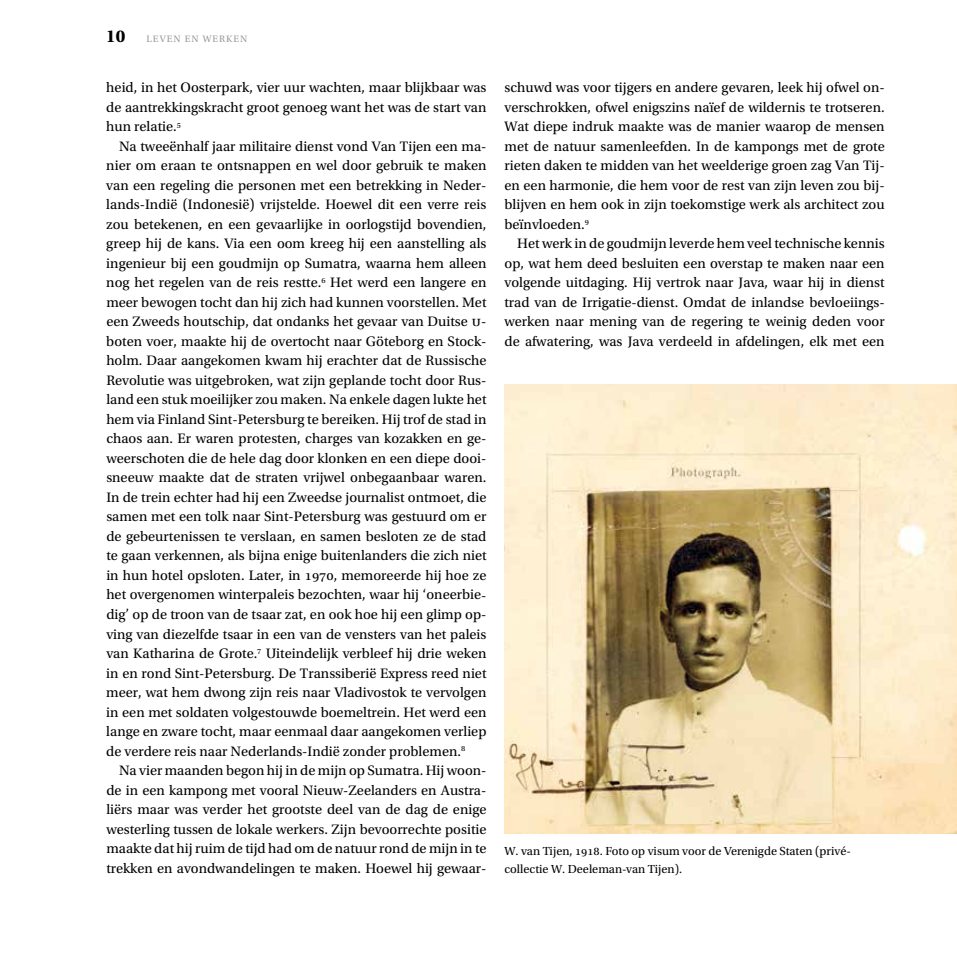
<style>
.page{position:relative;width:957px;height:957px;background:#fff}
.page>*{position:absolute;margin:0;border:0;box-sizing:border-box;transform-origin:0 0}
.t1{font:14.4px/19.5px "Utopia Std";color:#000;text-align:justify}
.t2{font:12.3px/17.4px "Utopia Std";color:#000}
.t3{font:9.75px "Utopia Std";color:#989898}
.s1{font-weight:700;font-size:18px;color:#000}
</style>
<div class="page">
<img style="left:504px;top:385px;width:453px;height:448px">
<p class="t3" style="left:106px;top:33px;width:48px"><span class="s1">10</span> leven</p>
<p class="t3" style="left:185px;top:33px;width:27px">en werken</p>
<p class="t1" style="left:106px;top:78px;width:382px">heid, in het Oosterpark, vier uur wachten, maar blijkbaar was de aantrekkingskracht groot genoeg want het was de start van hun relatie.<sup>5</sup></p>
<p class="t1" style="left:106px;top:137px;width:382px;text-align:left;text-indent:13px">Na tweeënhalf jaar militaire dienst vond Van Tijen een ma&shy;nier om eraan te ontsnappen en wel door gebruik te maken van een regeling die personen met een betrekking in Neder&shy;lands-Indië (Indonesië) vrijstelde. Hoewel dit een verre reis zou betekenen, en een gevaarlijke in oorlogstijd bovendien, greep hij de kans. Via een oom kreeg hij een aanstelling als ingenieur bij een goudmijn op Sumatra, waarna hem alleen nog het regelen van de reis restte.<sup>6</sup> Het werd een langere en meer bewogen tocht dan hij zich had kunnen voorstellen. Met een Zweeds houtschip, dat ondanks het gevaar van Duitse u&shy;boten voer, maakte hij de overtocht naar Göteborg en Stock&shy;holm. Daar aangekomen kwam hij erachter dat de Russische Revolutie was uitgebroken, wat zijn geplande tocht door Rus&shy;land een stuk moeilijker zou maken. Na enkele dagen lukte het hem via Finland Sint-Petersburg te bereiken. Hij trof de stad in chaos aan. Er waren protesten, charges van kozakken en ge&shy;weerschoten die de hele dag door klonken en een diepe dooi&shy;sneeuw maakte dat de straten vrijwel onbegaanbaar waren.<br>In de trein echter had hij een Zweedse journalist ontmoet, die samen met een tolk naar Sint-Petersburg was gestuurd om er de gebeurtenissen te verslaan, en samen besloten ze de stad te gaan verkennen, als bijna enige buitenlanders die zich niet in hun hotel opsloten. Later, in 1970, memoreerde hij hoe ze het overgenomen winterpaleis bezochten, waar hij ‘oneerbie&shy;dig’ op de troon van de tsaar zat, en ook hoe hij een glimp op&shy;ving van diezelfde tsaar in een van de vensters van het paleis van Katharina de Grote.<sup>7</sup> Uiteindelijk verbleef hij drie weken in en rond Sint-Petersburg. De Transsiberië Express reed niet meer, wat hem dwong zijn reis naar Vladivostok te vervolgen in een met soldaten volgestouwde boemeltrein. Het werd een lange en zware tocht, maar eenmaal daar aangekomen verliep de verdere reis naar Nederlands-Indië zonder problemen.<sup>8</sup></p>
<p class="t1" style="left:106px;top:761px;width:382px;text-indent:13px">Na vier maanden begon hij in de mijn op Sumatra. Hij woon&shy;de in een kampong met vooral Nieuw-Zeelanders en Austra&shy;liërs maar was verder het grootste deel van de dag de enige westerling tussen de lokale werkers. Zijn bevoorrechte positie maakte dat hij ruim de tijd had om de natuur rond de mijn in te trekken en avondwandelingen te maken. Hoewel hij gewaar-</p>
<p class="t1" style="left:504px;top:78px;width:382px">schuwd was voor tijgers en andere gevaren, leek hij ofwel on&shy;verschrokken, ofwel enigszins naïef de wildernis te trotseren.<br>Wat diepe indruk maakte was de manier waarop de mensen met de natuur samenleefden. In de kampongs met de grote rieten daken te midden van het weelderige groen zag Van Tij&shy;en een harmonie, die hem voor de rest van zijn leven zou bij&shy;blijven en hem ook in zijn toekomstige werk als architect zou beïnvloeden.<sup>9</sup></p>
<p class="t1" style="left:504px;top:234px;width:382px;text-indent:13px">Het werk in de goudmijn leverde hem veel technische kennis op, wat hem deed besluiten een overstap te maken naar een volgende uitdaging. Hij vertrok naar Java, waar hij in dienst trad van de Irrigatie-dienst. Omdat de inlandse bevloeiings&shy;werken naar mening van de regering te weinig deden voor de afwatering, was Java verdeeld in afdelingen, elk met een</p>
<p class="t2" style="left:504px;top:842px;width:346px">W. van Tijen, 1918. Foto op visum voor de Verenigde Staten (privé&shy;collectie W. Deeleman-van Tijen).</p>
</div>
